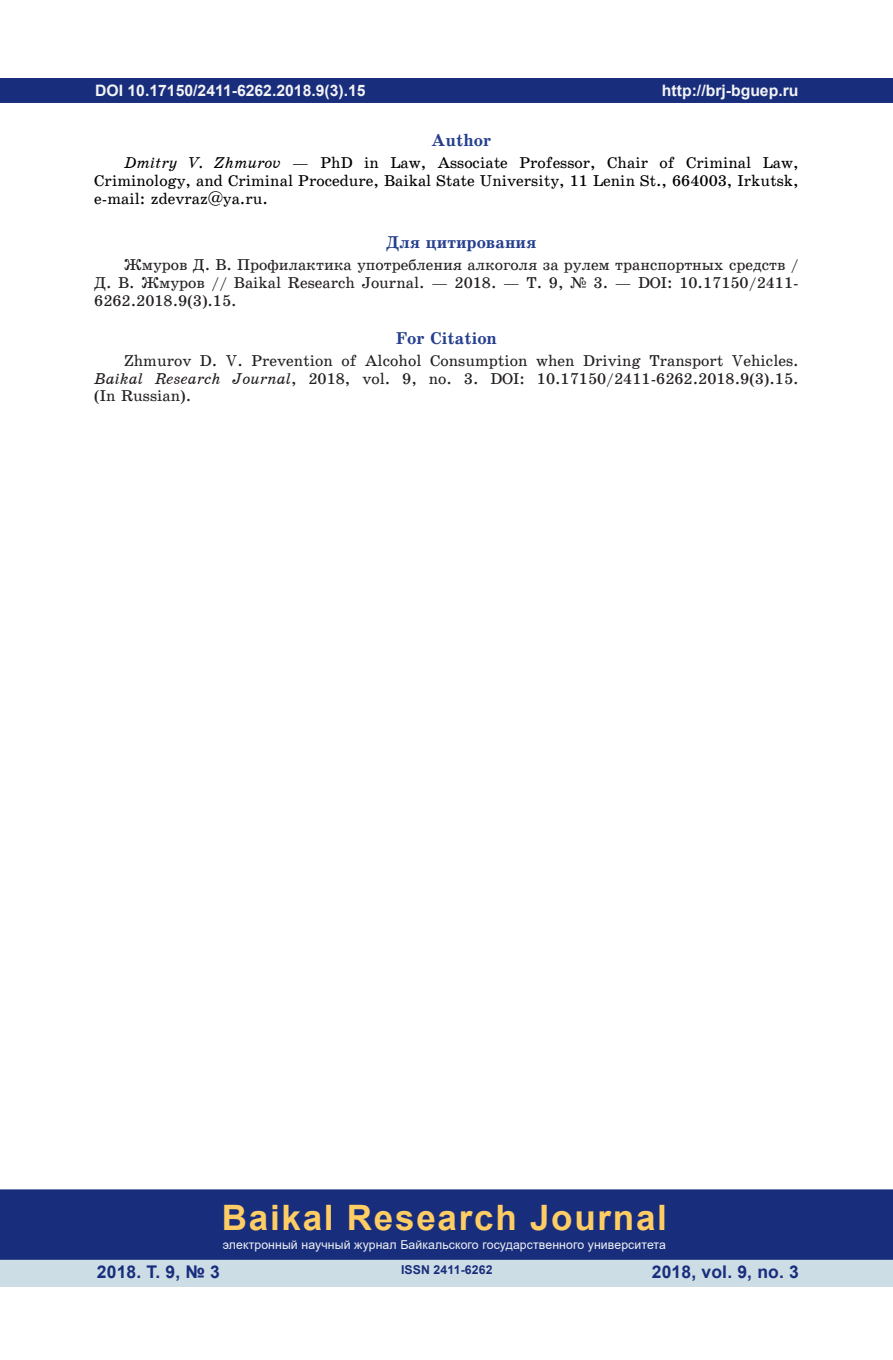
<style>
.page{position:relative;width:893px;height:1360px;background:#fff}
.page>*{position:absolute;margin:0;border:0;box-sizing:border-box;transform-origin:0 0}
.t1{font:700 35px "Arial";letter-spacing:.05em;color:#fecd64}
.t2{font:700 17.5px "Arial";letter-spacing:.01em;color:#182d7c}
.t3{font:17.15px "School Book C Bold";color:#253f8e}
.t4{font:15.75px/17.8px "School Book C";color:#231f20;text-align:justify}
.t5{font:15.75px/17.8px "School Book C";color:#000;text-align:justify}
.t6{font:700 15.75px "Arial";color:#f2f3f4}
.t7{font:12.25px "Arial";letter-spacing:.01em;color:#f2f3f4}
.t8{font:700 12.25px "Arial";letter-spacing:.01em;color:#182d7c}
.s1{font-family:"School Book C Italic"}
</style>
<div class="page">
<div style="left:0;top:78px;width:893px;height:25px;background:#182d7c"></div>
<div style="left:0;top:1258px;width:893px;height:28px;background:#cddde6"></div>
<div style="left:0;top:1189px;width:893px;height:70px;background:#182d7c;border:2px solid #182d7c"></div>
<p class="t6" style="left:95px;top:79px;width:272px">DOI 10.17150/2411-6262.2018.9(3).15</p>
<p class="t6" style="left:348px;top:79px;width:10px">7</p>
<p class="t6" style="left:662px;top:79px;width:138px">http://brj-bguep.ru</p>
<p class="t3" style="left:432px;top:131px;width:61px">Author</p>
<p class="t5" style="left:94px;top:154px;width:706px;text-indent:30px"><span class="s1">Dmitry V. Zhmurov</span> — PhD in Law, Associate Professor, Chair of Criminal Law, Criminology, and Criminal Procedure, Baikal State University, 11 Lenin St., 664003, Irkutsk, e-mail: zdevraz@ya.ru.</p>
<p class="t3" style="left:386px;top:233px;width:152px">Для цитирования</p>
<p class="t4" style="left:94px;top:256px;width:706px;text-indent:30px">Жмуров Д. В. Профилактика употребления алкоголя за рулем транспортных средств / Д. В. Жмуров // Baikal Research Journal. — 2018. — Т. 9, ¹ 3. — DOI: 10.17150/2411- 6262.2018.9(3).15.</p>
<p class="t3" style="left:396px;top:329px;width:103px">For Citation</p>
<p class="t4" style="left:94px;top:351px;width:706px;text-indent:30px">Zhmurov D. V. Prevention of Alcohol Consumption when Driving Transport Vehicles.<br><span class="s1">Baikal Research Journal</span>, 2018, vol. 9, no. 3. DOI: 10.17150/2411-6262.2018.9(3).15. (In Russian).</p>
<h1 class="t1" style="left:222px;top:1192px;width:447px">Baikal Research Journal</h1>
<p class="t7" style="left:223px;top:1236px;width:445px">электронный научный журнал Байкальского государственного университета</p>
<p class="t2" style="left:97px;top:1259px;width:125px">2018. Т. 9, № 3</p>
<p class="t8" style="left:401px;top:1261px;width:93px">ISSN 2411-6262</p>
<p class="t2" style="left:652px;top:1259px;width:149px">2018, vol. 9, no. 3</p>
</div>
